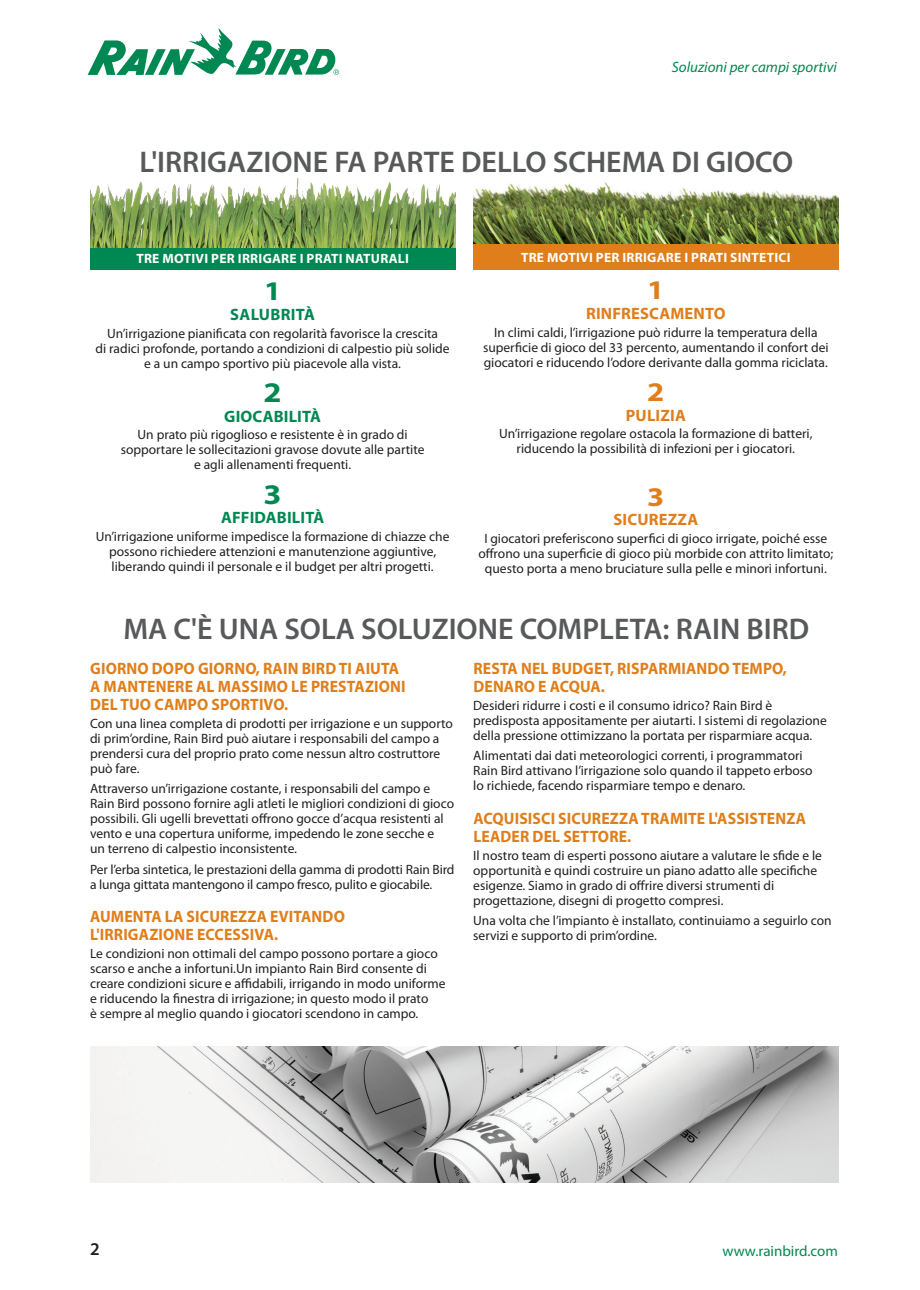
<style>
.page{position:relative;width:920px;height:1290px;background:#fff}
.page>*{position:absolute;margin:0;border:0;box-sizing:border-box;transform-origin:0 0}
.t1{font:600 30px "Myriad Pro";color:#58595b}
.t2{font:700 28.5px "Myriad Pro";color:#008852;scale:1.15 1}
.t3{font:700 27px "Myriad Pro";color:#df7e1b;scale:1.15 1}
.t4{font:700 27px "Myriad Pro";color:#008852;scale:1.15 1}
.t5{font:600 18px "Myriad Pro";color:#231f20}
.t6{font:700 16.5px/18px "Myriad Pro";letter-spacing:.01em;color:#df7e1b;scale:.95 1}
.t7{font:700 16.5px "Myriad Pro";letter-spacing:.01em;color:#008852}
.t8{font:700 16.5px "Myriad Pro";letter-spacing:.01em;color:#df7e1b}
.t9{font:italic 15px "Myriad Pro";color:#008852}
.t10{font:15px "Myriad Pro";color:#008852}
.t11{font:13.5px/15px "Myriad Pro";color:#231f20}
.t12{font:700 13.5px "Myriad Pro";letter-spacing:.02em;color:#fff}
</style>
<div class="page">
<svg style="left:88px;top:28px;width:251px;height:47px"></svg>
<img style="left:473px;top:182px;width:365px;height:62px">
<div style="left:90px;top:244px;width:365px;height:26px;background:#008852"></div>
<div style="left:473px;top:244px;width:365px;height:26px;background:#df7e1b"></div>
<img style="left:90px;top:178px;width:365px;height:69px">
<img style="left:90px;top:1047px;width:748px;height:136px">
<p class="t9" style="left:672px;top:58px;width:167px">Soluzioni per campi sportivi</p>
<h1 class="t1" style="left:140px;top:143px;width:655px">L'IRRIGAZIONE FA PARTE DELLO SCHEMA DI GIOCO</h1>
<p class="t12" style="left:136px;top:249px;width:274px">TRE MOTIVI PER IRRIGARE I PRATI NATURALI</p>
<h3 class="t4" style="left:264px;top:274px;width:16px">1</h3>
<p class="t7" style="left:230px;top:303px;width:86px">SALUBRITÀ</p>
<p class="t11" style="left:96px;top:326px;width:355px;text-align:center">Un’irrigazione pianificata con regolarità favorisce la crescita<br>di radici profonde, portando a condizioni di calpestio più solide e a un campo sportivo più piacevole alla vista.</p>
<h2 class="t2" style="left:264px;top:374px;width:17px">2</h2>
<p class="t7" style="left:224px;top:405px;width:98px">GIOCABILITÀ</p>
<p class="t11" style="left:121px;top:428px;width:305px;text-align:center">Un prato più rigoglioso e resistente è in grado di sopportare le sollecitazioni gravose dovute alle partite e agli allenamenti frequenti.</p>
<h2 class="t2" style="left:264px;top:476px;width:17px">3</h2>
<p class="t7" style="left:221px;top:507px;width:105px">AFFIDABILITÀ</p>
<p class="t11" style="left:96px;top:529px;width:355px;text-align:center">Un’irrigazione uniforme impedisce la formazione di chiazze che possono richiedere attenzioni e manutenzione aggiuntive, liberando quindi il personale e il budget per altri progetti.</p>
<p class="t12" style="left:521px;top:248px;width:271px">TRE MOTIVI PER IRRIGARE I PRATI SINTETICI</p>
<h3 class="t3" style="left:647px;top:273px;width:16px">1</h3>
<p class="t8" style="left:586px;top:302px;width:141px">RINFRESCAMENTO</p>
<p class="t11" style="left:483px;top:325px;width:347px;text-align:center">In climi caldi, l’irrigazione può ridurre la temperatura della superficie di gioco del 33 percento, aumentando il confort dei giocatori e riducendo l’odore derivante dalla gomma riciclata.</p>
<h3 class="t3" style="left:647px;top:374px;width:16px">2</h3>
<p class="t8" style="left:626px;top:404px;width:62px">PULIZIA</p>
<p class="t11" style="left:499px;top:426px;width:315px;text-align:center">Un’irrigazione regolare ostacola la formazione di batteri, riducendo la possibilità di infezioni per i giocatori.</p>
<h3 class="t3" style="left:647px;top:479px;width:16px">3</h3>
<p class="t8" style="left:613px;top:509px;width:86px">SICUREZZA</p>
<p class="t11" style="left:478px;top:531px;width:356px;text-align:center">I giocatori preferiscono superfici di gioco irrigate, poiché esse offrono una superficie di gioco più morbide con attrito limitato; questo porta a meno bruciature sulla pelle e minori infortuni.</p>
<h1 class="t1" style="left:123px;top:610px;width:687px">MA C'È UNA SOLA SOLUZIONE COMPLETA: RAIN BIRD</h1>
<p class="t6" style="left:473px;top:659px;width:332px">RESTA NEL BUDGET, RISPARMIANDO TEMPO,<br>DENARO E ACQUA.</p>
<p class="t11" style="left:473px;top:699px;width:355px">Desideri ridurre i costi e il consumo idrico? Rain Bird è predisposta appositamente per aiutarti. I sistemi di regolazione della pressione ottimizzano la portata per risparmiare acqua.</p>
<p class="t11" style="left:473px;top:749px;width:341px">Alimentati dai dati meteorologici correnti, i programmatori<br>Rain Bird attivano l’irrigazione solo quando il tappeto erboso lo richiede, facendo risparmiare tempo e denaro.</p>
<p class="t6" style="left:473px;top:808px;width:352px">ACQUISISCI SICUREZZA TRAMITE L'ASSISTENZA<br>LEADER DEL SETTORE.</p>
<p class="t11" style="left:473px;top:848px;width:350px">Il nostro team di esperti possono aiutare a valutare le sfide e le opportunità e quindi costruire un piano adatto alle specifiche esigenze. Siamo in grado di offrire diversi strumenti di progettazione, disegni di progetto compresi.</p>
<p class="t11" style="left:473px;top:913px;width:360px">Una volta che l’impianto è installato, continuiamo a seguirlo con servizi e supporto di prim’ordine.</p>
<p class="t6" style="left:90px;top:659px;width:334px">GIORNO DOPO GIORNO, RAIN BIRD TI AIUTA<br>A MANTENERE AL MASSIMO LE PRESTAZIONI<br>DEL TUO CAMPO SPORTIVO.</p>
<p class="t11" style="left:90px;top:717px;width:364px">Con una linea completa di prodotti per irrigazione e un supporto di prim’ordine, Rain Bird può aiutare i responsabili del campo a prendersi cura del proprio prato come nessun altro costruttore può fare.</p>
<p class="t11" style="left:90px;top:782px;width:366px">Attraverso un’irrigazione costante, i responsabili del campo e Rain Bird possono fornire agli atleti le migliori condizioni di gioco possibili. Gli ugelli brevettati offrono gocce d’acqua resistenti al vento e una copertura uniforme, impedendo le zone secche e<br>un terreno di calpestio inconsistente.</p>
<p class="t11" style="left:90px;top:862px;width:366px">Per l’erba sintetica, le prestazioni della gamma di prodotti Rain Bird a lunga gittata mantengono il campo fresco, pulito e giocabile.</p>
<p class="t6" style="left:90px;top:906px;width:270px">AUMENTA LA SICUREZZA EVITANDO<br>L'IRRIGAZIONE ECCESSIVA.</p>
<p class="t11" style="left:90px;top:946px;width:357px">Le condizioni non ottimali del campo possono portare a gioco scarso e anche a infortuni.Un impianto Rain Bird consente di creare condizioni sicure e affidabili, irrigando in modo uniforme e riducendo la finestra di irrigazione; in questo modo il prato<br>è sempre al meglio quando i giocatori scendono in campo.</p>
<h3 class="t5" style="left:90px;top:1238px;width:11px">2</h3>
<p class="t10" style="left:722px;top:1242px;width:117px">www.rainbird.com</p>
</div>
